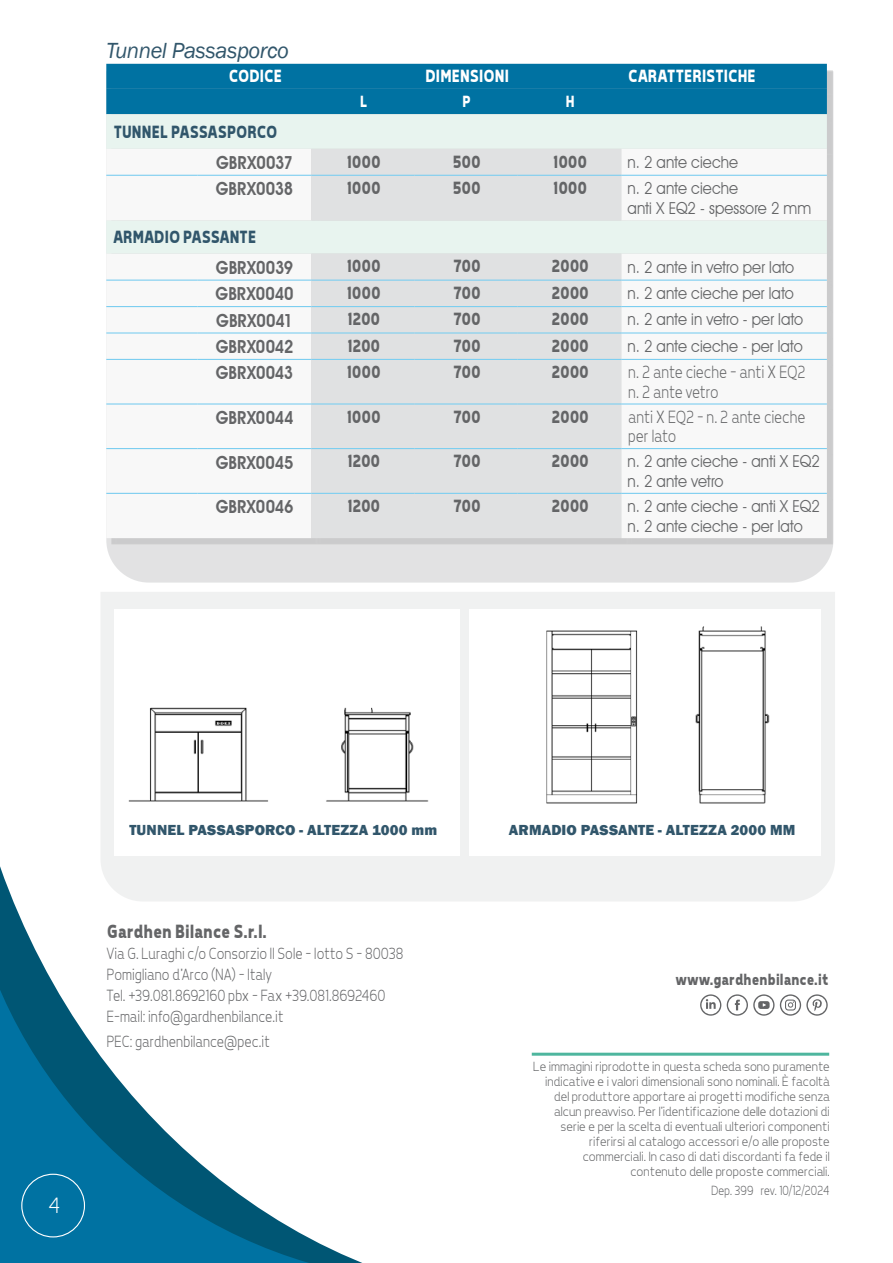
<style>
.page{position:relative;width:893px;height:1263px;background:#fff}
.page>*{position:absolute;margin:0;border:0;box-sizing:border-box;transform-origin:0 0}
.t1{font:italic 22.5px "Franklin Gothic";letter-spacing:-.02em;color:#31566b}
.t2{font:300 22.5px "Tepeno Sans";color:#fff}
.t3{font:700 19.5px "Tepeno Sans";letter-spacing:.01em;color:#646567;scale:.9 1}
.t4{font:700 18px "Tepeno Sans";letter-spacing:.005em;color:#646567;scale:.9 1}
.t5{font:600 18px "Avant Garde IT Cby BT";color:#646567;scale:.9 1}
.t6{font:300 18px/19.5px "Tepeno Sans";letter-spacing:-.005em;color:#646567;scale:.9 1}
.t7{font:700 18px "Tepeno Sans";letter-spacing:.015em;color:#31566b;scale:.9 1}
.t8{font:700 18px "Tepeno Sans";letter-spacing:.015em;color:#fff;scale:.9 1}
.t9{font:16.5px/19.5px "Avant Garde IT Cby BT";color:#646567;scale:.9 1}
.t10{font:300 16.5px/21px "Tepeno Sans";letter-spacing:.005em;color:#646567;scale:.9 1}
.t11{font:700 16.5px "Tepeno Sans";letter-spacing:.015em;color:#646567;scale:.9 1}
.t12{font:700 16.5px "Tepeno Sans";color:#fff;scale:.9 1}
.t13{font:800 15px "Franklin Gothic";letter-spacing:.01em;color:#31566b}
.t14{font:300 13.5px/15px "Tepeno Sans";color:#646567;text-align:right}
.t15{font:300 13.5px "Tepeno Sans";color:#646567;scale:.9 1}
</style>
<div class="page">
<svg style="left:0;top:925px;width:362px;height:338px"></svg>
<div style="left:21px;top:1174px;width:64px;height:63px;border:1px solid #fff;border-radius:50%"></div>
<div style="left:101px;top:592px;width:734px;height:309px;background:#f0f1f1"></div>
<hr style="left:532px;top:1053px;width:297px;height:3px;background:#4eb69e">
<svg style="left:700px;top:994px;width:21px;height:22px"></svg>
<svg style="left:727px;top:994px;width:47px;height:22px"></svg>
<svg style="left:780px;top:994px;width:48px;height:22px"></svg>
<div style="left:114px;top:609px;width:346px;height:247px;background:#fff"></div>
<img style="left:128px;top:707px;width:301px;height:95px">
<div style="left:470px;top:609px;width:351px;height:247px;background:#fff"></div>
<img style="left:546px;top:626px;width:224px;height:178px">
<div style="left:106px;top:538px;width:727px;height:45px;background:#e2e2e3"></div>
<div style="left:112px;top:70px;width:721px;height:475px;background:#cbcbcc"></div>
<div style="left:106px;top:64px;width:721px;height:50px;background:#0072a2"></div>
<div style="left:106px;top:114px;width:721px;height:35px;background:#e8f4ef"></div>
<svg style="left:106px;top:149px;width:721px;height:389px;background:#f6f7f7"></svg>
<svg style="left:311px;top:149px;width:310px;height:389px;background:#e0e2e3"></svg>
<hr style="left:106px;top:175px;width:92px;height:1px;background:#7dcef0">
<hr style="left:198px;top:175px;width:113px;height:1px;background:#7dcef0">
<hr style="left:311px;top:175px;width:104px;height:1px;background:#7dcef0">
<hr style="left:415px;top:175px;width:103px;height:1px;background:#7dcef0">
<hr style="left:518px;top:175px;width:103px;height:1px;background:#7dcef0">
<hr style="left:621px;top:175px;width:206px;height:1px;background:#7dcef0">
<hr style="left:106px;top:280px;width:92px;height:1px;background:#7dcef0">
<hr style="left:198px;top:280px;width:113px;height:1px;background:#7dcef0">
<hr style="left:311px;top:280px;width:104px;height:1px;background:#7dcef0">
<hr style="left:415px;top:280px;width:103px;height:1px;background:#7dcef0">
<hr style="left:518px;top:280px;width:103px;height:1px;background:#7dcef0">
<hr style="left:621px;top:280px;width:206px;height:1px;background:#7dcef0">
<hr style="left:106px;top:306px;width:92px;height:1px;background:#7dcef0">
<hr style="left:198px;top:306px;width:113px;height:1px;background:#7dcef0">
<hr style="left:311px;top:306px;width:104px;height:1px;background:#7dcef0">
<hr style="left:415px;top:306px;width:103px;height:1px;background:#7dcef0">
<hr style="left:518px;top:306px;width:103px;height:1px;background:#7dcef0">
<hr style="left:621px;top:306px;width:206px;height:1px;background:#7dcef0">
<hr style="left:106px;top:332px;width:92px;height:2px;background:#7dcef0">
<hr style="left:198px;top:332px;width:113px;height:2px;background:#7dcef0">
<hr style="left:311px;top:332px;width:104px;height:2px;background:#7dcef0">
<hr style="left:415px;top:332px;width:103px;height:2px;background:#7dcef0">
<hr style="left:518px;top:332px;width:103px;height:2px;background:#7dcef0">
<hr style="left:621px;top:332px;width:206px;height:2px;background:#7dcef0">
<hr style="left:106px;top:359px;width:92px;height:1px;background:#7dcef0">
<hr style="left:198px;top:359px;width:113px;height:1px;background:#7dcef0">
<hr style="left:311px;top:359px;width:104px;height:1px;background:#7dcef0">
<hr style="left:415px;top:359px;width:103px;height:1px;background:#7dcef0">
<hr style="left:518px;top:359px;width:103px;height:1px;background:#7dcef0">
<hr style="left:621px;top:359px;width:206px;height:1px;background:#7dcef0">
<hr style="left:106px;top:403px;width:92px;height:2px;background:#7dcef0">
<hr style="left:198px;top:403px;width:113px;height:2px;background:#7dcef0">
<hr style="left:311px;top:403px;width:104px;height:2px;background:#7dcef0">
<hr style="left:415px;top:403px;width:103px;height:2px;background:#7dcef0">
<hr style="left:518px;top:403px;width:103px;height:2px;background:#7dcef0">
<hr style="left:621px;top:403px;width:206px;height:2px;background:#7dcef0">
<hr style="left:106px;top:448px;width:92px;height:1px;background:#7dcef0">
<hr style="left:198px;top:448px;width:113px;height:1px;background:#7dcef0">
<hr style="left:311px;top:448px;width:104px;height:1px;background:#7dcef0">
<hr style="left:415px;top:448px;width:103px;height:1px;background:#7dcef0">
<hr style="left:518px;top:448px;width:103px;height:1px;background:#7dcef0">
<hr style="left:621px;top:448px;width:206px;height:1px;background:#7dcef0">
<hr style="left:106px;top:493px;width:92px;height:1px;background:#7dcef0">
<hr style="left:198px;top:493px;width:113px;height:1px;background:#7dcef0">
<hr style="left:311px;top:493px;width:104px;height:1px;background:#7dcef0">
<hr style="left:415px;top:493px;width:103px;height:1px;background:#7dcef0">
<hr style="left:518px;top:493px;width:103px;height:1px;background:#7dcef0">
<hr style="left:621px;top:493px;width:206px;height:1px;background:#7dcef0">
<h1 class="t1" style="left:106px;top:36px;width:184px">Tunnel Passasporco</h1>
<h3 class="t8" style="left:228px;top:66px;width:60px">CODICE</h3>
<h3 class="t8" style="left:425px;top:66px;width:94px">DIMENSIONI</h3>
<h3 class="t8" style="left:628px;top:66px;width:143px">CARATTERISTICHE</h3>
<p class="t12" style="left:359px;top:91px;width:10px">L</p>
<p class="t12" style="left:462px;top:91px;width:11px">P</p>
<p class="t12" style="left:565px;top:91px;width:11px">H</p>
<h3 class="t7" style="left:113px;top:121px;width:183px">TUNNEL PASSASPORCO</h3>
<h3 class="t5" style="left:216px;top:152px;width:87px">GBRX0037</h3>
<h3 class="t4" style="left:346px;top:151px;width:39px">1000</h3>
<h3 class="t4" style="left:452px;top:151px;width:32px">500</h3>
<h3 class="t4" style="left:553px;top:151px;width:39px">1000</h3>
<p class="t9" style="left:628px;top:152px;width:124px">n. 2 ante cieche</p>
<h3 class="t5" style="left:216px;top:178px;width:88px">GBRX0038</h3>
<h3 class="t4" style="left:346px;top:177px;width:39px">1000</h3>
<h3 class="t4" style="left:452px;top:177px;width:32px">500</h3>
<h3 class="t4" style="left:553px;top:177px;width:39px">1000</h3>
<p class="t9" style="left:628px;top:178px;width:206px">n. 2 ante cieche<br>anti X EQ2 - spessore 2 mm</p>
<h3 class="t7" style="left:113px;top:226px;width:160px">ARMADIO PASSANTE</h3>
<h3 class="t5" style="left:216px;top:257px;width:87px">GBRX0039</h3>
<h3 class="t4" style="left:346px;top:256px;width:39px">1000</h3>
<h3 class="t4" style="left:452px;top:256px;width:32px">700</h3>
<h3 class="t4" style="left:551px;top:256px;width:43px">2000</h3>
<p class="t9" style="left:628px;top:257px;width:187px">n. 2 ante in vetro per lato</p>
<h3 class="t5" style="left:216px;top:283px;width:88px">GBRX0040</h3>
<h3 class="t4" style="left:346px;top:282px;width:39px">1000</h3>
<h3 class="t4" style="left:452px;top:282px;width:32px">700</h3>
<h3 class="t4" style="left:551px;top:282px;width:43px">2000</h3>
<p class="t9" style="left:628px;top:283px;width:186px">n. 2 ante cieche per lato</p>
<h3 class="t5" style="left:216px;top:309px;width:87px">GBRX0041</h3>
<h3 class="t4" style="left:347px;top:309px;width:38px">1200</h3>
<h3 class="t4" style="left:452px;top:309px;width:32px">700</h3>
<h3 class="t4" style="left:551px;top:309px;width:43px">2000</h3>
<p class="t9" style="left:628px;top:310px;width:197px">n. 2 ante in vetro - per lato</p>
<h3 class="t5" style="left:216px;top:336px;width:88px">GBRX0042</h3>
<h3 class="t4" style="left:347px;top:335px;width:38px">1200</h3>
<h3 class="t4" style="left:452px;top:335px;width:32px">700</h3>
<h3 class="t4" style="left:551px;top:335px;width:43px">2000</h3>
<p class="t9" style="left:628px;top:336px;width:196px">n. 2 ante cieche - per lato</p>
<h3 class="t5" style="left:216px;top:362px;width:88px">GBRX0043</h3>
<h3 class="t4" style="left:346px;top:361px;width:39px">1000</h3>
<h3 class="t4" style="left:452px;top:361px;width:32px">700</h3>
<h3 class="t4" style="left:551px;top:361px;width:43px">2000</h3>
<h3 class="t6" style="left:628px;top:362px;width:198px">n. 2 ante cieche - anti X EQ2 n. 2 ante vetro</h3>
<h3 class="t5" style="left:216px;top:407px;width:88px">GBRX0044</h3>
<h3 class="t4" style="left:346px;top:406px;width:39px">1000</h3>
<h3 class="t4" style="left:452px;top:406px;width:32px">700</h3>
<h3 class="t4" style="left:551px;top:406px;width:43px">2000</h3>
<h3 class="t6" style="left:628px;top:406px;width:198px">anti X EQ2 - n. 2 ante cieche per lato</h3>
<h3 class="t5" style="left:216px;top:451px;width:88px">GBRX0045</h3>
<h3 class="t4" style="left:347px;top:450px;width:38px">1200</h3>
<h3 class="t4" style="left:452px;top:450px;width:32px">700</h3>
<h3 class="t4" style="left:551px;top:450px;width:43px">2000</h3>
<p class="t9" style="left:628px;top:452px;width:215px">n. 2 ante cieche - anti X EQ2 n. 2 ante vetro</p>
<h3 class="t5" style="left:216px;top:496px;width:88px">GBRX0046</h3>
<h3 class="t4" style="left:347px;top:495px;width:38px">1200</h3>
<h3 class="t4" style="left:452px;top:495px;width:32px">700</h3>
<h3 class="t4" style="left:551px;top:495px;width:43px">2000</h3>
<p class="t9" style="left:628px;top:496px;width:215px">n. 2 ante cieche - anti X EQ2 n. 2 ante cieche - per lato</p>
<h1 class="t2" style="left:47px;top:1192px;width:14px">4</h1>
<p class="t13" style="left:129px;top:820px;width:309px">TUNNEL PASSASPORCO - ALTEZZA 1000 mm</p>
<p class="t13" style="left:509px;top:820px;width:288px">ARMADIO PASSANTE - ALTEZZA 2000 MM</p>
<h2 class="t3" style="left:106px;top:919px;width:179px">Gardhen Bilance S.r.l.</h2>
<p class="t10" style="left:106px;top:942px;width:331px">Via G. Luraghi c/o Consorzio Il Sole – lotto S - 80038<br>Pomigliano d’Arco (NA) – Italy<br>Tel. +39.081.8692160 pbx – Fax +39.081.8692460<br>E-mail: info@gardhenbilance.it</p>
<p class="t10" style="left:106px;top:1030px;width:183px">PEC: gardhenbilance@pec.it</p>
<p class="t11" style="left:675px;top:970px;width:171px">www.gardhenbilance.it</p>
<p class="t14" style="left:532px;top:1058px;width:298px">Le immagini riprodotte in questa scheda sono puramente indicative e i valori dimensionali sono nominali. È facoltà del produttore apportare ai progetti modifiche senza alcun preavviso. Per l’identificazione delle dotazioni di serie e per la scelta di eventuali ulteriori componenti riferirsi al catalogo accessori e/o alle proposte commerciali. In caso di dati discordanti fa fede il contenuto delle proposte commerciali.</p>
<p class="t15" style="left:711px;top:1182px;width:133px">Dep. 399 rev. 10/12/2024</p>
</div>
